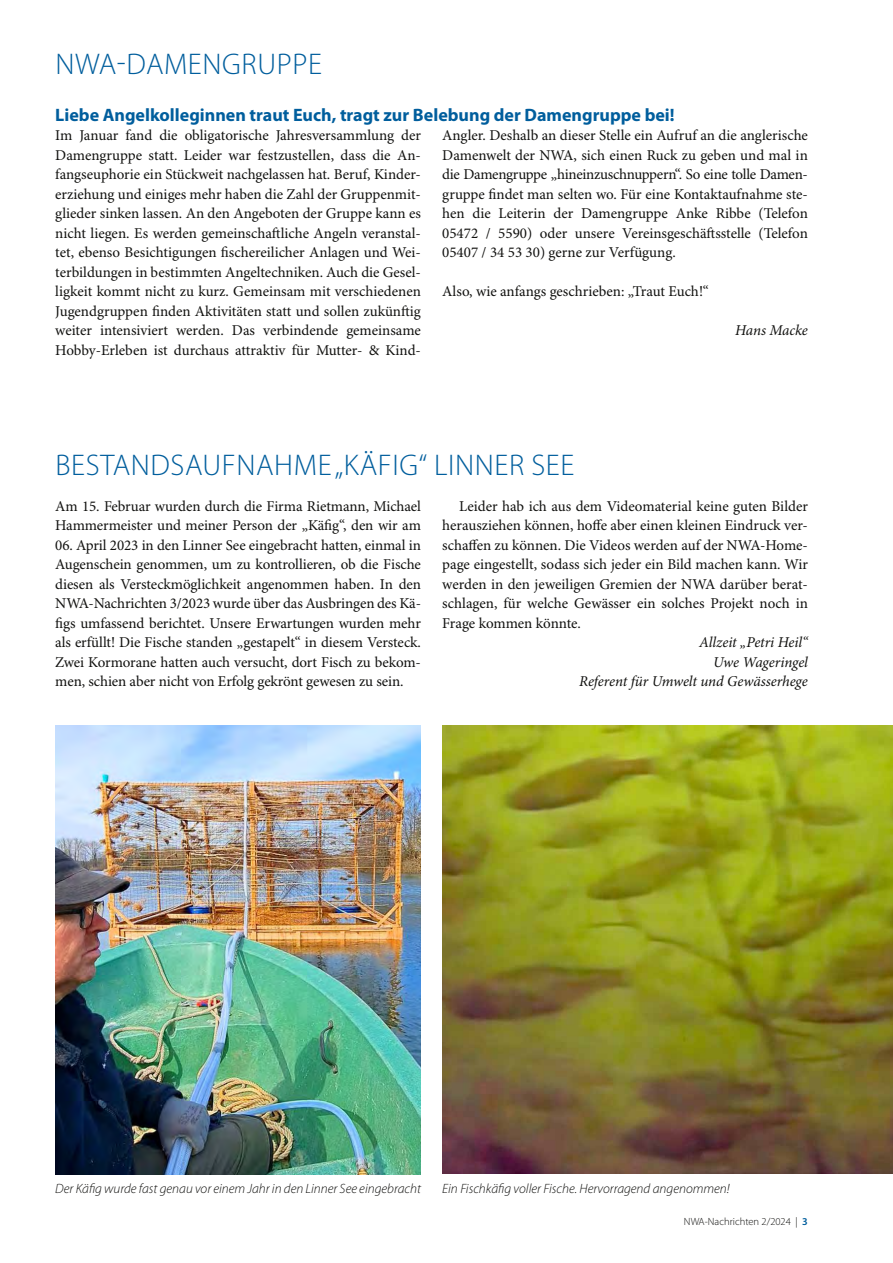
<style>
.page{position:relative;width:893px;height:1263px;background:#fff}
.page>*{position:absolute;margin:0;border:0;box-sizing:border-box;transform-origin:0 0}
.t1{font:300 30px "Myriad Pro";letter-spacing:.02em;color:#005e9d}
.t2{font:700 18px "Myriad Pro";color:#005e9d}
.t3{font:15px/19.5px "Minion Pro";letter-spacing:-.005em;color:#11110f;text-align:justify}
.t4{font:italic 15px/19.5px "Minion Pro";letter-spacing:-.005em;color:#11110f;text-align:right}
.t5{font:italic 300 13.5px "Myriad Pro";color:#11110f}
.t6{font:300 10.5px "Myriad Pro";color:#11110f}
.s1{font-weight:600;color:#005e9d}
</style>
<div class="page">
<img style="left:442px;top:725px;width:451px;height:449px">
<img style="left:55px;top:725px;width:366px;height:449px">
<h1 class="t1" style="left:56px;top:47px;width:268px">NWA-DAMENGRUPPE</h1>
<p class="t2" style="left:55px;top:104px;width:621px">Liebe Angelkolleginnen traut Euch, tragt zur Belebung der Damengruppe bei!</p>
<p class="t3" style="left:55px;top:126px;width:367px">Im Januar fand die obligatorische Jahresversammlung der Damengruppe statt. Leider war festzustellen, dass die An&shy;fangseuphorie ein Stückweit nachgelassen hat. Beruf, Kinder&shy;erziehung und einiges mehr haben die Zahl der Gruppenmit&shy;glieder sinken lassen. An den Angeboten der Gruppe kann es nicht liegen. Es werden gemeinschaftliche Angeln veranstal&shy;tet, ebenso Besichtigungen fischereilicher Anlagen und Wei&shy;terbildungen in bestimmten Angeltechniken. Auch die Gesel&shy;ligkeit kommt nicht zu kurz. Gemeinsam mit verschiedenen Jugendgruppen finden Aktivitäten statt und sollen zukünftig weiter intensiviert werden. Das verbindende gemeinsame Hobby-Erleben ist durchaus attraktiv für Mutter- &amp; Kind-</p>
<p class="t3" style="left:442px;top:126px;width:367px">Angler. Deshalb an dieser Stelle ein Aufruf an die anglerische Damenwelt der NWA, sich einen Ruck zu geben und mal in die Damengruppe „hineinzuschnuppern“. So eine tolle Damen&shy;gruppe findet man selten wo. Für eine Kontaktaufnahme ste&shy;hen die Leiterin der Damengruppe Anke Ribbe (Telefon 05472 / 5590) oder unsere Vereinsgeschäftsstelle (Telefon 05407 / 34 53 30) gerne zur Verfügung.</p>
<p class="t3" style="left:442px;top:282px;width:268px">Also, wie anfangs geschrieben: „Traut Euch!“</p>
<p class="t4" style="left:735px;top:321px;width:74px">Hans Macke</p>
<h1 class="t1" style="left:56px;top:448px;width:520px">BESTANDSAUFNAHME „KÄFIG“ LINNER SEE</h1>
<p class="t3" style="left:55px;top:497px;width:367px">Am 15. Februar wurden durch die Firma Rietmann, Michael<br>Hammermeister und meiner Person der „Käfig“, den wir am</p>
<p class="t3" style="left:55px;top:536px;width:367px">06. April 2023 in den Linner See eingebracht hatten, einmal in Augenschein genommen, um zu kontrollieren, ob die Fische diesen als Versteckmöglichkeit angenommen haben. In den NWA-Nachrichten 3/2023 wurde über das Ausbringen des Kä&shy;figs umfassend berichtet. Unsere Erwartungen wurden mehr als erfüllt! Die Fische standen „gestapelt“ in diesem Versteck.<br>Zwei Kormorane hatten auch versucht, dort Fisch zu bekom&shy;men, schien aber nicht von Erfolg gekrönt gewesen zu sein.</p>
<p class="t3" style="left:442px;top:497px;width:367px;text-indent:17px">Leider hab ich aus dem Videomaterial keine guten Bilder herausziehen können, hoffe aber einen kleinen Eindruck ver&shy;schaffen zu können. Die Videos werden auf der NWA-Home&shy;page eingestellt, sodass sich jeder ein Bild machen kann. Wir werden in den jeweiligen Gremien der NWA darüber berat&shy;schlagen, für welche Gewässer ein solches Projekt noch in Frage kommen könnte.</p>
<p class="t4" style="left:579px;top:633px;width:230px">Allzeit „Petri Heil“<br>Uwe Wageringel<br>Referent für Umwelt und Gewässerhege</p>
<p class="t5" style="left:55px;top:1181px;width:367px">Der Käfig wurde fast genau vor einem Jahr in den Linner See eingebracht</p>
<p class="t5" style="left:442px;top:1181px;width:289px">Ein Fischkäfig voller Fische. Hervorragend angenommen!</p>
<p class="t6" style="left:684px;top:1216px;width:125px">NWA-Nachrichten 2/2024 | <span class="s1">3</span></p>
</div>
